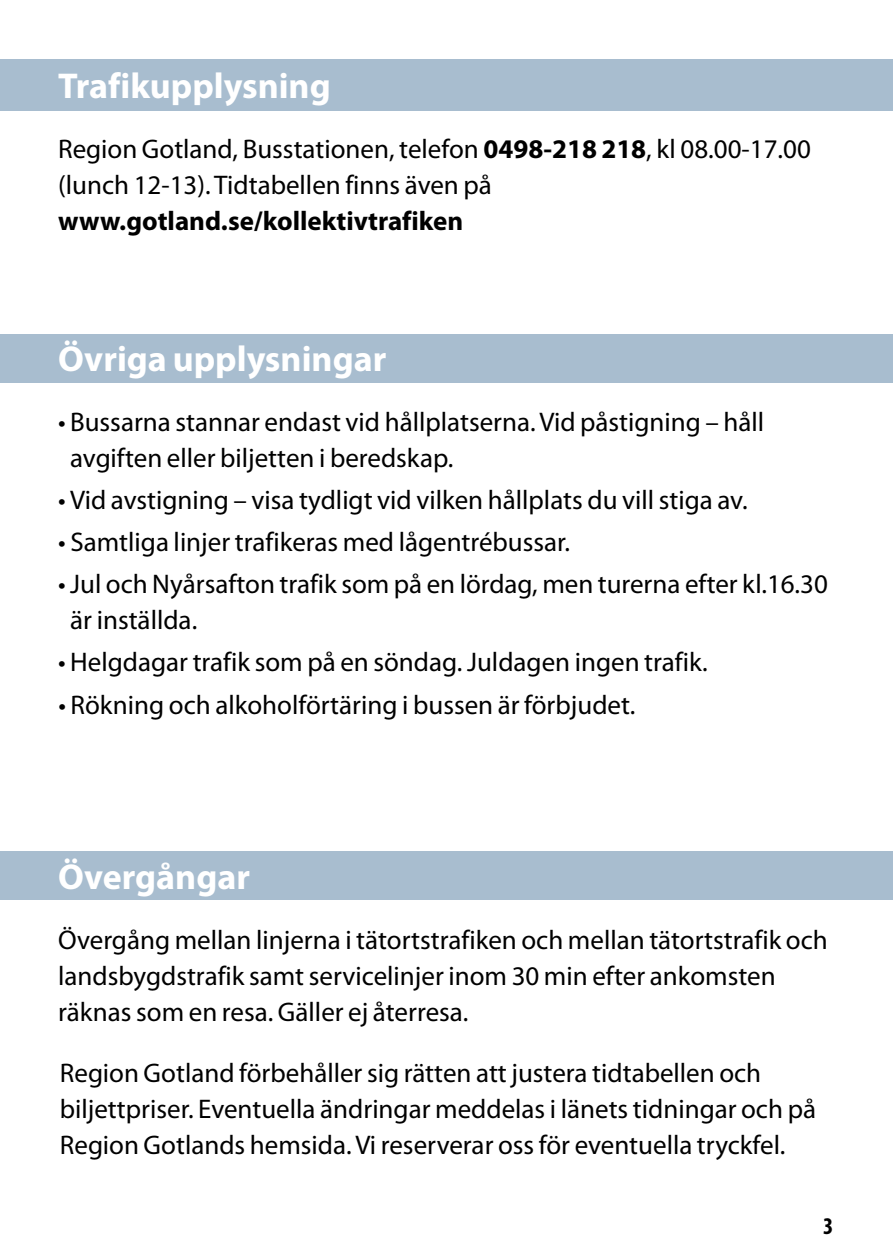
<style>
.page{position:relative;width:893px;height:1259px;background:#fff}
.page>*{position:absolute;margin:0;border:0;box-sizing:border-box;transform-origin:0 0}
.t1{font:700 36px "Myriad Pro";color:#fff}
.t2{font:27px/36px "Myriad Pro";color:#000}
.t3{font:700 27px "Myriad Pro";color:#000}
.t4{font:700 condensed 24px "Myriad Pro";color:#000}
.s1{font-weight:700}
</style>
<div class="page">
<div style="left:0;top:334px;width:893px;height:49px;background:#a8bdcf"></div>
<div style="left:0;top:851px;width:893px;height:49px;background:#a8bdcf"></div>
<div style="left:0;top:60px;width:893px;height:51px;background:#a8bdcf"></div>
<h1 class="t1" style="left:58px;top:63px;width:274px">Trafikupplysning</h1>
<p class="t2" style="left:58px;top:131px;width:754px">Region Gotland, Busstationen, telefon <span class="s1">0498-218 218</span>, kl 08.00-17.00 (lunch 12-13). Tidtabellen finns även på</p>
<p class="t3" style="left:58px;top:204px;width:407px">www.gotland.se/kollektivtrafiken</p>
<h1 class="t1" style="left:58px;top:336px;width:330px">Övriga upplysningar</h1>
<p class="t2" style="left:70px;top:404px;width:696px;text-indent:-12px">• Bussarna stannar endast vid hållplatserna.Vid påstigning – håll avgiften eller biljetten i beredskap.</p>
<p class="t2" style="left:58px;top:482px;width:691px">• Vid avstigning – visa tydligt vid vilken hållplats du vill stiga av.</p>
<p class="t2" style="left:58px;top:524px;width:513px">• Samtliga linjer trafikeras med lågentrébussar.</p>
<p class="t2" style="left:70px;top:566px;width:759px;text-indent:-12px">• Jul och Nyårsafton trafik som på en lördag, men turerna efter kl.16.30 är inställda.</p>
<p class="t2" style="left:58px;top:644px;width:651px">• Helgdagar trafik som på en söndag. Juldagen ingen trafik.</p>
<p class="t2" style="left:58px;top:686px;width:579px">• Rökning och alkoholförtäring i bussen är förbjudet.</p>
<h1 class="t1" style="left:58px;top:853px;width:194px">Övergångar</h1>
<p class="t2" style="left:58px;top:921px;width:771px">Övergång mellan linjerna i tätortstrafiken och mellan tätortstrafik och landsbygdstrafik samt servicelinjer inom 30 min efter ankomsten räknas som en resa. Gäller ej återresa.</p>
<p class="t2" style="left:60px;top:1054px;width:758px">Region Gotland förbehåller sig rätten att justera tidtabellen och biljettpriser. Eventuella ändringar meddelas i länets tidningar och på<br>Region Gotlands hemsida. Vi reserverar oss för eventuella tryckfel.</p>
<p class="t4" style="left:823px;top:1211px;width:12px">3</p>
</div>
